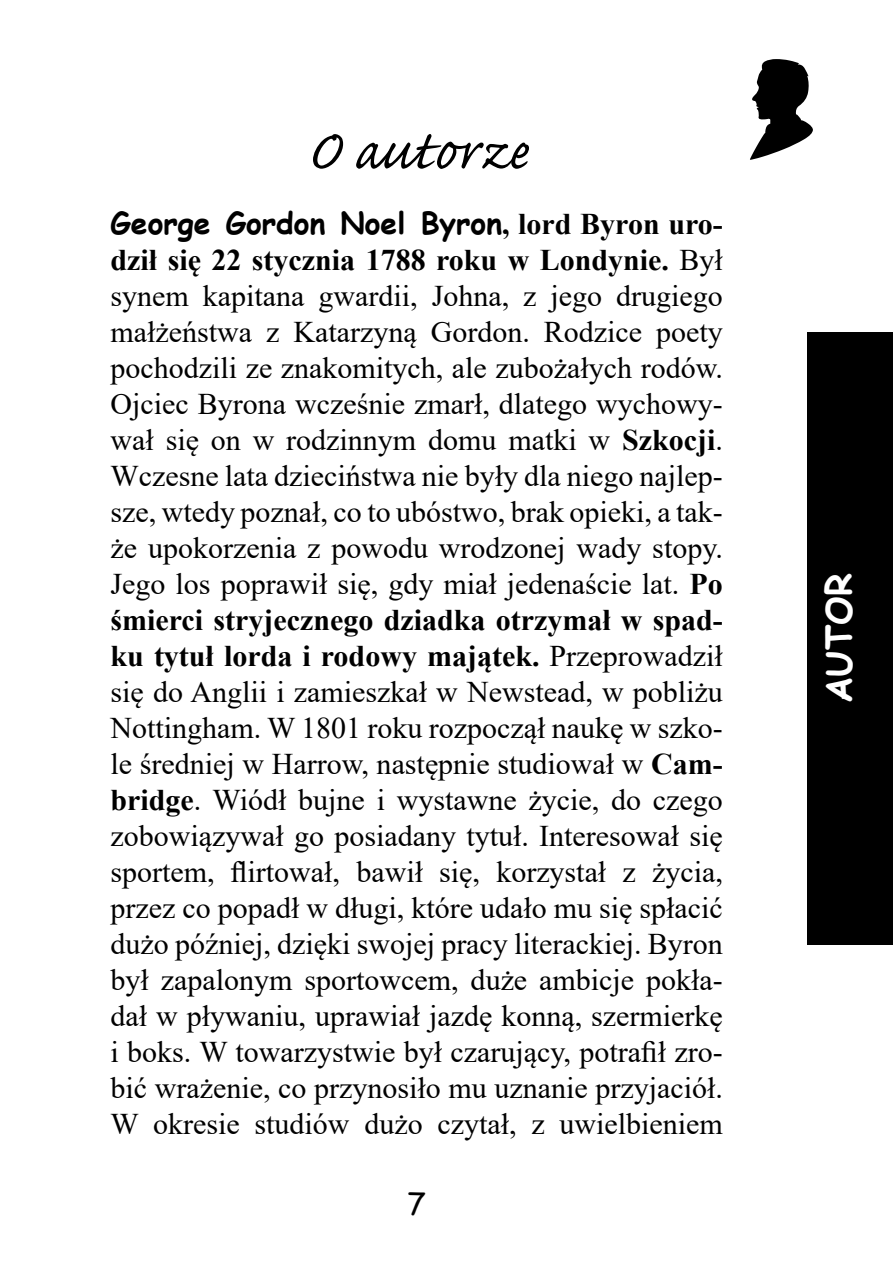
<style>
.page{position:relative;width:893px;height:1276px;background:#fff}
.page>*{position:absolute;margin:0;border:0;box-sizing:border-box;transform-origin:0 0}
.Rozdzial{font:72px "Caflisch Script Pro";letter-spacing:.005em;color:#000}
.t1{font:700 36px "Comic Sans MS";color:#fff}
.Normalny{font:30px/36px "Times New Roman";color:#000;text-align:justify}
.t2{font:30px "Comic Sans MS";color:#000}
.s1{font-family:"Comic Sans MS";font-weight:700}
.s2{font-weight:700}
</style>
<div class="page">
<div style="left:808px;top:332px;width:85px;height:612px;background:#000"></div>
<svg style="left:750px;top:59px;width:63px;height:101px"></svg>
<p class="Rozdzial" style="left:307px;top:113px;width:224px">O autorze</p>
<p class="Normalny" style="left:111px;top:205px;width:614px"><span class="s1">George Gordon Noel Byron</span><span class="s2">, lord Byron uro&shy;dził się 22 stycznia 1788 roku w Londynie.</span> Był synem kapitana gwardii, Johna, z jego drugiego małżeństwa z Katarzyną Gordon. Rodzice poety pochodzili ze znakomitych, ale zubożałych rodów.<br>Ojciec Byrona wcześnie zmarł, dlatego wychowy&shy;wał się on w rodzinnym domu matki w <span class="s2">Szkocji</span>.<br>Wczesne lata dzieciństwa nie były dla niego najlep&shy;sze, wtedy poznał, co to ubóstwo, brak opieki, a tak&shy;że upokorzenia z powodu wrodzonej wady stopy.<br>Jego los poprawił się, gdy miał jedenaście lat. <span class="s2">Po śmierci stryjecznego dziadka otrzymał w spad&shy;ku tytuł lorda i rodowy majątek.</span> Przeprowadził się do Anglii i zamieszkał w Newstead, w pobliżu Nottingham. W 1801 roku rozpoczął naukę w szko&shy;le średniej w Harrow, następnie studiował w <span class="s2">Cam&shy;bridge</span>. Wiódł bujne i wystawne życie, do czego zobowiązywał go posiadany tytuł. Interesował się sportem, flirtował, bawił się, korzystał z życia, przez co popadł w długi, które udało mu się spłacić dużo później, dzięki swojej pracy literackiej. Byron był zapalonym sportowcem, duże ambicje pokła&shy;dał w pływaniu, uprawiał jazdę konną, szermierkę i boks. W towarzystwie był czarujący, potrafił zro&shy;bić wrażenie, co przynosiło mu uznanie przyjaciół.<br>W okresie studiów dużo czytał, z uwielbieniem</p>
<p class="t2" style="left:408px;top:1181px;width:20px">7</p>
<p class="t1" style="left:812px;top:703px;width:131px;rotate:-90deg">AUTOR</p>
</div>
